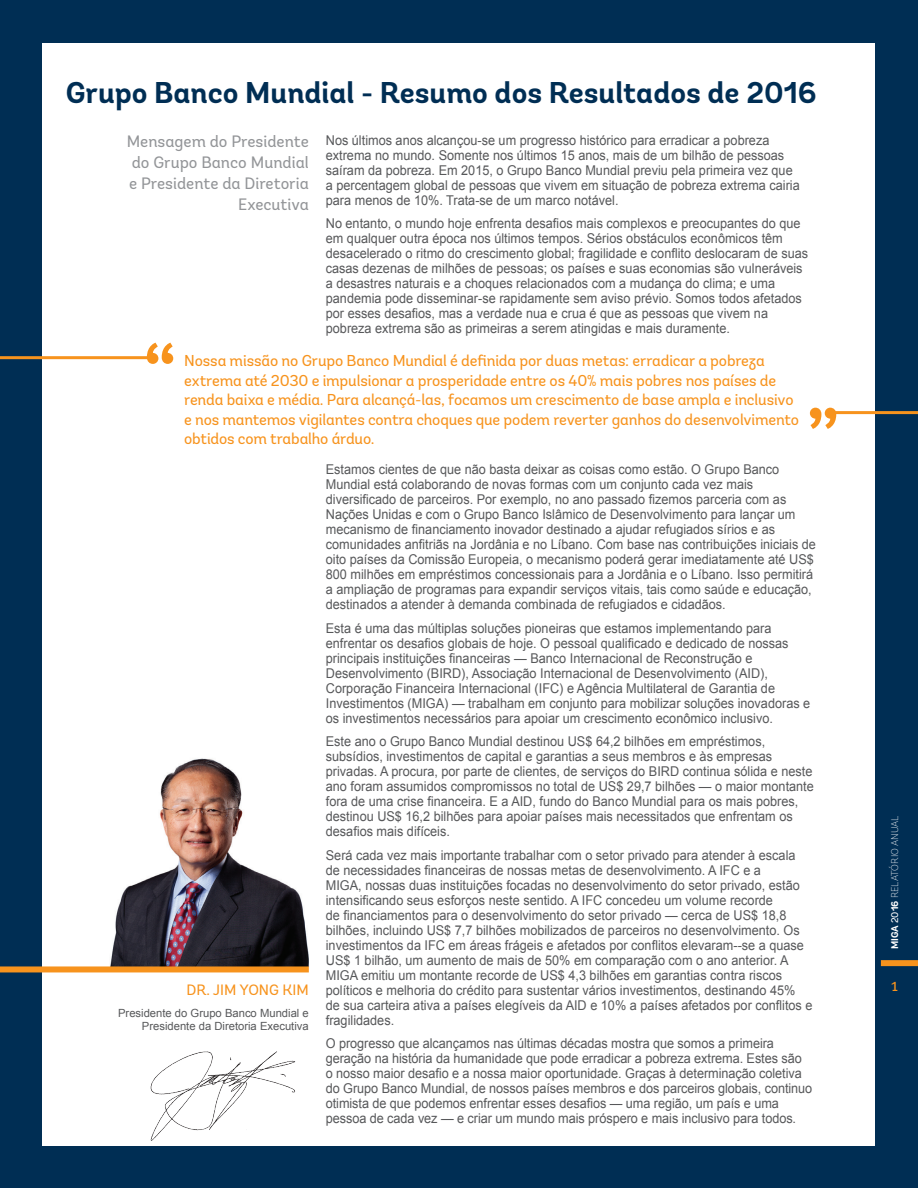
<style>
.page{position:relative;width:918px;height:1188px;background:#002e54}
.page>*{position:absolute;margin:0;border:0;box-sizing:border-box;transform-origin:0 0}
.t1{font:94.5px "Andes";color:#f7931d}
.t2{font:700 30px "Andes";color:#002e54}
.t3{font:18px "Meta Plus Normal";color:#f7931d}
.t4{font:16.5px/21px "Andes";color:#939598;text-align:right}
.t5{font:15.75px/19.5px "Andes";letter-spacing:-.01em;color:#f7931d}
.t6{font:15px "Andes";color:#f7931d}
.t7{font:13.5px/15px "Arial";color:#57585a;scale:.94 1}
.t8{font:11.25px/13.5px "Arial";color:#57585a;text-align:right}
.t9{font:200 9.75px "Andes";color:#fff}
.s1{font-weight:700}
.s2{font-weight:400}
</style>
<div class="page">
<div style="left:881px;top:960px;width:37px;height:6px;background:#f7931d"></div>
<div style="left:43px;top:43px;width:832px;height:1102px;background:#fff"></div>
<img style="left:110px;top:758px;width:199px;height:208px">
<img style="left:150px;top:1051px;width:145px;height:90px">
<div style="left:0;top:966px;width:309px;height:6px;background:#f7931d"></div>
<hr style="left:0;top:356px;width:153px;height:3px;background:#f7931d">
<hr style="left:834px;top:411px;width:84px;height:3px;background:#f7931d">
<h2 class="t2" style="left:66px;top:74px;width:753px">Grupo Banco Mundial - Resumo dos Resultados de 2016</h2>
<p class="t4" style="left:127px;top:131px;width:184px">Mensagem do Presidente do Grupo Banco Mundial e Presidente da Diretoria<br>Executiva</p>
<p class="t7" style="left:326px;top:133px;width:506px">Nos últimos anos alcançou-se um progresso histórico para erradicar a pobreza extrema no mundo. Somente nos últimos 15 anos, mais de um bilhão de pessoas saíram da pobreza. Em 2015, o Grupo Banco Mundial previu pela primeira vez que a percentagem global de pessoas que vivem em situação de pobreza extrema cairia para menos de 10%. Trata-se de um marco notável.</p>
<p class="t7" style="left:326px;top:216px;width:515px">No entanto, o mundo hoje enfrenta desafios mais complexos e preocupantes do que em qualquer outra época nos últimos tempos. Sérios obstáculos econômicos têm desacelerado o ritmo do crescimento global; fragilidade e conflito deslocaram de suas casas dezenas de milhões de pessoas; os países e suas economias são vulneráveis a desastres naturais e a choques relacionados com a mudança do clima; e uma pandemia pode disseminar-se rapidamente sem aviso prévio. Somos todos afetados por esses desafios, mas a verdade nua e crua é que as pessoas que vivem na pobreza extrema são as primeiras a serem atingidas e mais duramente.</p>
<h1 class="t1" style="left:144px;top:335px;width:34px">“</h1>
<p class="t5" style="left:184px;top:351px;width:616px">N ossa missão no Grupo Banco Mundial é definida por duas metas: erradicar a pobreza extrema até 2030 e impulsionar a prosperidade entre os 40% mais pobres nos países de renda baixa e média. Para alcançá-las, focamos um crescimento de base ampla e inclusivo e nos mantemos vigilantes contra choques que podem reverter ganhos do desenvolvimento obtidos com trabalho árduo.</p>
<h1 class="t1" style="left:805px;top:385px;width:38px">”</h1>
<p class="t6" style="left:187px;top:980px;width:121px">Dr. Jim Yong Kim</p>
<p class="t8" style="left:118px;top:1006px;width:192px">Presidente do Grupo Banco Mundial e<br>Presidente da Diretoria Executiva</p>
<p class="t7" style="left:326px;top:462px;width:523px">Estamos cientes de que não basta deixar as coisas como estão. O Grupo Banco Mundial está colaborando de novas formas com um conjunto cada vez mais diversificado de parceiros. Por exemplo, no ano passado fizemos parceria com as Nações Unidas e com o Grupo Banco Islâmico de Desenvolvimento para lançar um mecanismo de financiamento inovador destinado a ajudar refugiados sírios e as comunidades anfitriãs na Jordânia e no Líbano. Com base nas contribuições iniciais de oito países da Comissão Europeia, o mecanismo poderá gerar imediatamente até US$ 800 milhões em empréstimos concessionais para a Jordânia e o Líbano. Isso permitirá a ampliação de programas para expandir serviços vitais, tais como saúde e educação, destinados a atender à demanda combinada de refugiados e cidadãos.</p>
<p class="t7" style="left:326px;top:621px;width:517px">Esta é uma das múltiplas soluções pioneiras que estamos implementando para enfrentar os desafios globais de hoje. O pessoal qualificado e dedicado de nossas principais instituições financeiras — Banco Internacional de Reconstrução e Desenvolvimento (BIRD), Associação Internacional de Desenvolvimento (AID), Corporação Financeira Internacional (IFC) e Agência Multilateral de Garantia de Investimentos (MIGA) — trabalham em conjunto para mobilizar soluções inovadoras e os investimentos necessários para apoiar um crescimento econômico inclusivo.</p>
<p class="t7" style="left:326px;top:734px;width:521px">Este ano o Grupo Banco Mundial destinou US$ 64,2 bilhões em empréstimos, subsídios, investimentos de capital e garantias a seus membros e às empresas privadas. A procura, por parte de clientes, de serviços do BIRD continua sólida e neste ano foram assumidos compromissos no total de US$ 29,7 bilhões — o maior montante fora de uma crise financeira. E a AID, fundo do Banco Mundial para os mais pobres, destinou US$ 16,2 bilhões para apoiar países mais necessitados que enfrentam os desafios mais difíceis.</p>
<p class="t7" style="left:326px;top:848px;width:519px">Será cada vez mais importante trabalhar com o setor privado para atender à escala de necessidades financeiras de nossas metas de desenvolvimento. A IFC e a<br>MIGA, nossas duas instituições focadas no desenvolvimento do setor privado, estão intensificando seus esforços neste sentido. A IFC concedeu um volume recorde<br>de financiamentos para o desenvolvimento do setor privado — cerca de US$ 18,8 bilhões, incluindo US$ 7,7 bilhões mobilizados de parceiros no desenvolvimento. Os investimentos da IFC em áreas frágeis e afetados por conflitos elevaram--se a quase US$ 1 bilhão, um aumento de mais de 50% em comparação com o ano anterior. A MIGA emitiu um montante recorde de US$ 4,3 bilhões em garantias contra riscos políticos e melhoria do crédito para sustentar vários investimentos, destinando 45% de sua carteira ativa a países elegíveis da AID e 10% a países afetados por conflitos e fragilidades.</p>
<p class="t7" style="left:326px;top:1036px;width:519px">O progresso que alcançamos nas últimas décadas mostra que somos a primeira geração na história da humanidade que pode erradicar a pobreza extrema. Estes são<br>o nosso maior desafio e a nossa maior oportunidade. Graças à determinação coletiva do Grupo Banco Mundial, de nossos países membros e dos parceiros globais, continuo otimista de que podemos enfrentar esses desafios — uma região, um país e uma pessoa de cada vez — e criar um mundo mais próspero e mais inclusivo para todos.</p>
<p class="t9" style="left:889px;top:949px;width:135px;rotate:-90deg"><span class="s1">MIGA</span> <span class="s2">20</span><span class="s1">16</span> RELATÓRIO ANUAL</p>
<h3 class="t3" style="left:891px;top:974px;width:9px">1</h3>
</div>
